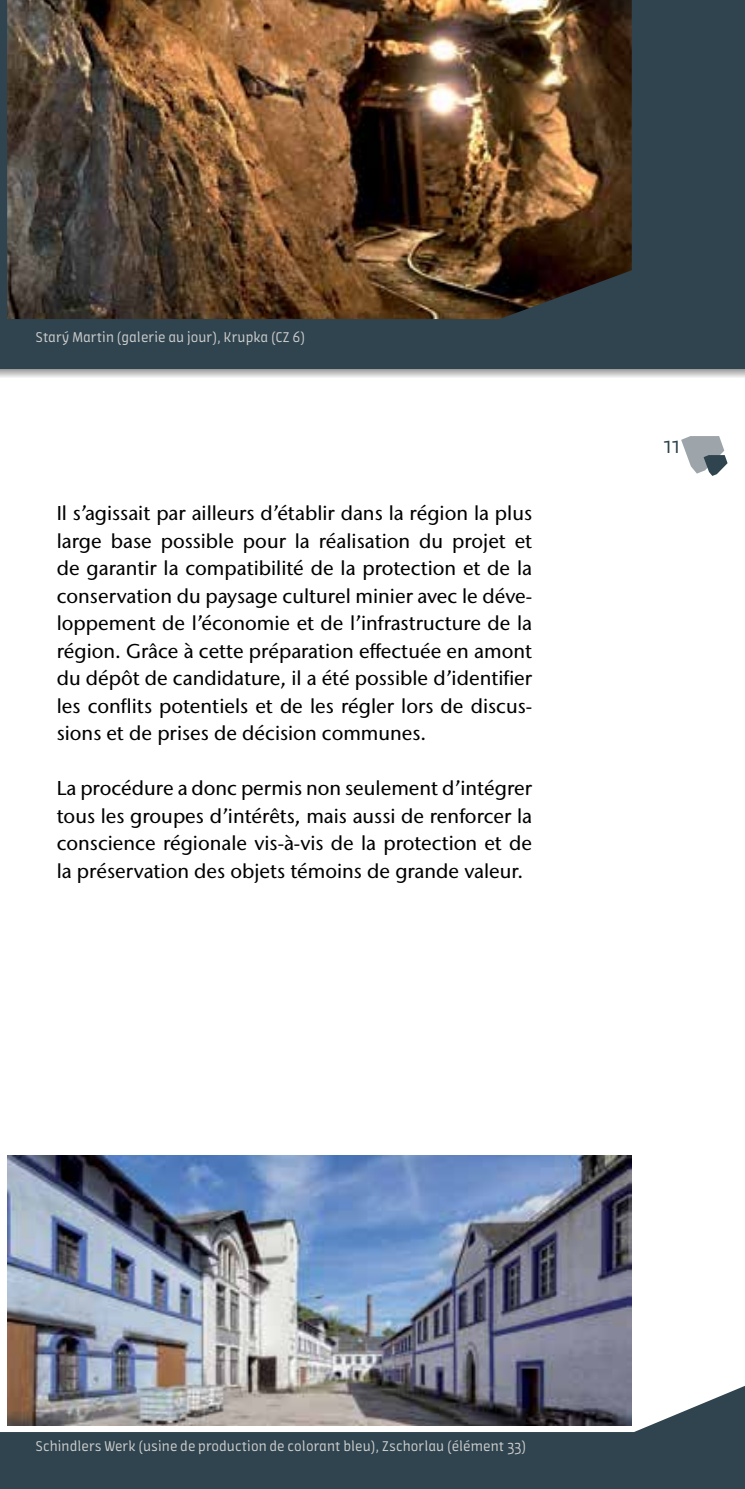
<style>
.page{position:relative;width:745px;height:1489px;background:#fff}
.page>*{position:absolute;margin:0;border:0;box-sizing:border-box;transform-origin:0 0}
.t1{font:22.5px "Amman Sans OT";color:#2f444e}
.t2{font:500 20px/27.5px "Stone Sans IIITC Std";color:#000;text-align:justify}
.t3{font:15px "Amman Sans OT";color:#cecdcd}
</style>
<div class="page">
<svg style="left:681px;top:436px;width:46px;height:40px"></svg>
<svg style="left:0;top:369px;width:744px;height:9px;background:#c8c8c8"></svg>
<div style="left:0;top:0;width:744px;height:369px;background:#2f444e"></div>
<svg style="left:0;top:1385px;width:744px;height:103px;background:#4c5d66"></svg>
<img style="left:7px;top:0;width:624px;height:319px">
<img style="left:7px;top:1155px;width:624px;height:269px">
<p class="t3" style="left:35px;top:328px;width:271px">Starý Martin (galerie au jour), Krupka (CZ 6)</p>
<p class="t2" style="left:57px;top:499px;width:476px">Il s’agissait par ailleurs d’établir dans la région la plus large base possible pour la réalisation du projet et de garantir la compatibilité de la protection et de la conservation du paysage culturel minier avec le déve&shy;loppement de l’économie et de l’infrastructure de la région. Grâce à cette préparation effectuée en amont du dépôt de candidature, il a été possible d’identifier les conflits potentiels et de les régler lors de discus&shy;sions et de prises de décision communes.</p>
<p class="t2" style="left:57px;top:774px;width:476px">La procédure a donc permis non seulement d’intégrer tous les groupes d’intérêts, mais aussi de renforcer la conscience régionale vis-à-vis de la protection et de la préservation des objets témoins de grande valeur.</p>
<p class="t1" style="left:663px;top:432px;width:18px">11</p>
<p class="t3" style="left:35px;top:1437px;width:492px">Schindlers Werk (usine de production de colorant bleu), Zschorlau (élément 33)</p>
</div>
